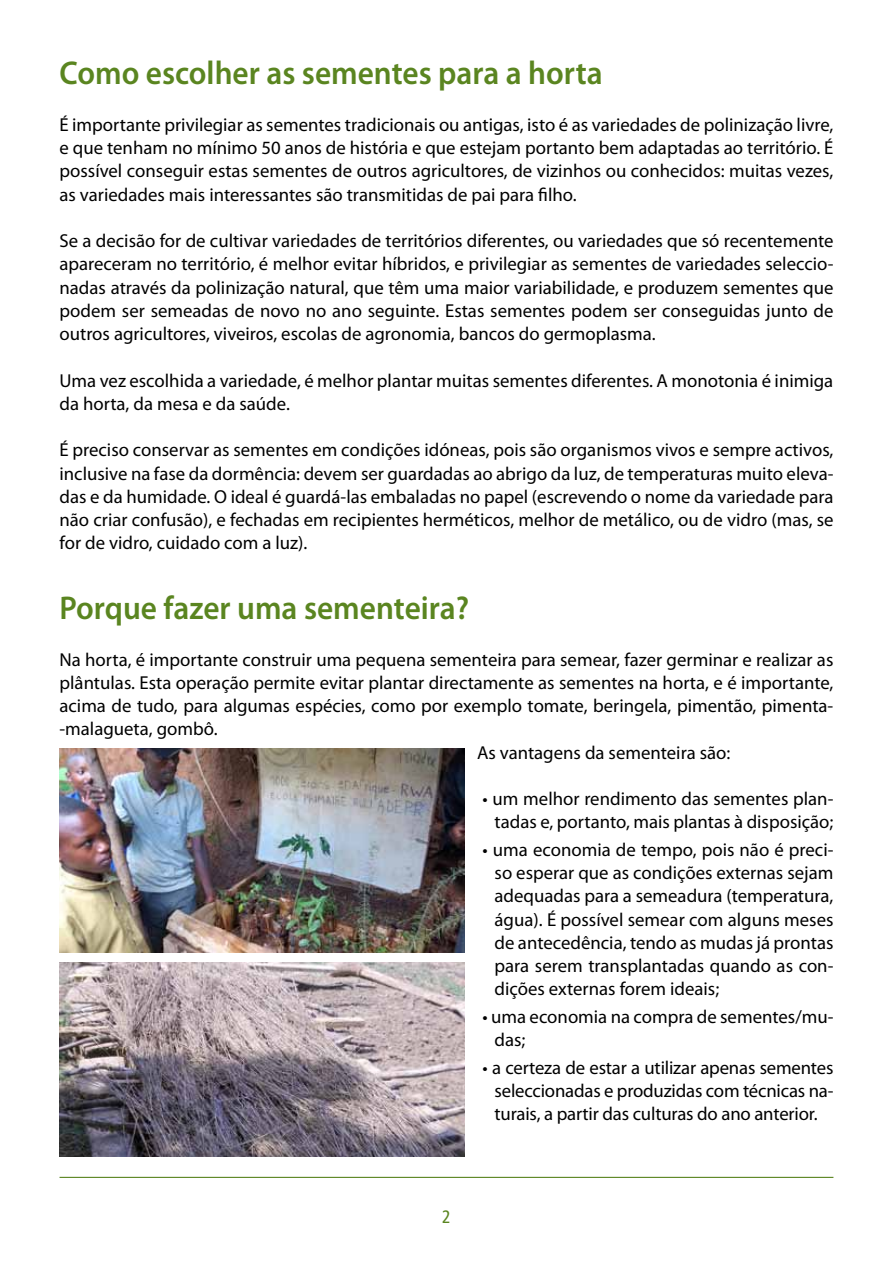
<style>
.page{position:relative;width:893px;height:1263px;background:#fff}
.page>*{position:absolute;margin:0;border:0;box-sizing:border-box;transform-origin:0 0}
.t1{font:600 33px "Myriad Pro";color:#5a8520;scale:.95 1}
.t2{font:18.75px/23.2px "Myriad Pro";color:#000;text-align:justify}
.t3{font:condensed 18px "Frutiger";color:#5a8520}
</style>
<div class="page">
<hr style="left:60px;top:1177px;width:773px;height:1px;background:#5a8520">
<img style="left:60px;top:962px;width:405px;height:195px">
<img style="left:60px;top:748px;width:404px;height:204px">
<h1 class="t1" style="left:60px;top:52px;width:573px">Como escolher as sementes para a horta</h1>
<p class="t2" style="left:60px;top:113px;width:775px">É importante privilegiar as sementes tradicionais ou antigas, isto é as variedades de polinização livre, e que tenham no mínimo 50 anos de história e que estejam portanto bem adaptadas ao território. É possível conseguir estas sementes de outros agricultores, de vizinhos ou conhecidos: muitas vezes, as variedades mais interessantes são transmitidas de pai para filho.</p>
<p class="t2" style="left:60px;top:229px;width:775px">Se a decisão for de cultivar variedades de territórios diferentes, ou variedades que só recentemente apareceram no território, é melhor evitar híbridos, e privilegiar as sementes de variedades seleccio&shy;nadas através da polinização natural, que têm uma maior variabilidade, e produzem sementes que podem ser semeadas de novo no ano seguinte. Estas sementes podem ser conseguidas junto de outros agricultores, viveiros, escolas de agronomia, bancos do germoplasma.</p>
<p class="t2" style="left:60px;top:368px;width:775px">Uma vez escolhida a variedade, é melhor plantar muitas sementes diferentes. A monotonia é inimiga da horta, da mesa e da saúde.</p>
<p class="t2" style="left:60px;top:438px;width:775px">É preciso conservar as sementes em condições idóneas, pois são organismos vivos e sempre activos, inclusive na fase da dormência: devem ser guardadas ao abrigo da luz, de temperaturas muito eleva&shy;das e da humidade. O ideal é guardá-las embaladas no papel (escrevendo o nome da variedade para não criar confusão), e fechadas em recipientes herméticos, melhor de metálico, ou de vidro (mas, se for de vidro, cuidado com a luz).</p>
<h1 class="t1" style="left:60px;top:587px;width:433px">Porque fazer uma sementeira?</h1>
<p class="t2" style="left:60px;top:647px;width:775px">Na horta, é importante construir uma pequena sementeira para semear, fazer germinar e realizar as</p>
<p class="t2" style="left:60px;top:671px;width:775px">plântulas. Esta operação permite evitar plantar directamente as sementes na horta, e é importante,</p>
<p class="t2" style="left:60px;top:694px;width:775px">acima de tudo, para algumas espécies, como por exemplo tomate, beringela, pimentão, pimenta-</p>
<p class="t2" style="left:60px;top:717px;width:160px">-malagueta, gombô.</p>
<p class="t2" style="left:477px;top:740px;width:255px">As vantagens da sementeira são:</p>
<p class="t2" style="left:483px;top:787px;width:352px;text-align:right">• um melhor rendimento das sementes plan&shy;tadas e, portanto, mais plantas à disposição;</p>
<p class="t2" style="left:495px;top:838px;width:340px;text-indent:-12px">• uma economia de tempo, pois não é preci&shy;so esperar que as condições externas sejam adequadas para a semeadura (temperatura, água). É possível semear com alguns meses de antecedência, tendo as mudas já prontas para serem transplantadas quando as con&shy;dições externas forem ideais;</p>
<p class="t2" style="left:495px;top:1005px;width:340px;text-indent:-12px">• uma economia na compra de sementes/mu&shy;das;</p>
<p class="t2" style="left:495px;top:1055px;width:340px;text-indent:-12px">• a certeza de estar a utilizar apenas sementes seleccionadas e produzidas com técnicas na&shy;turais, a partir das culturas do ano anterior.</p>
<p class="t3" style="left:442px;top:1206px;width:10px">2</p>
</div>
